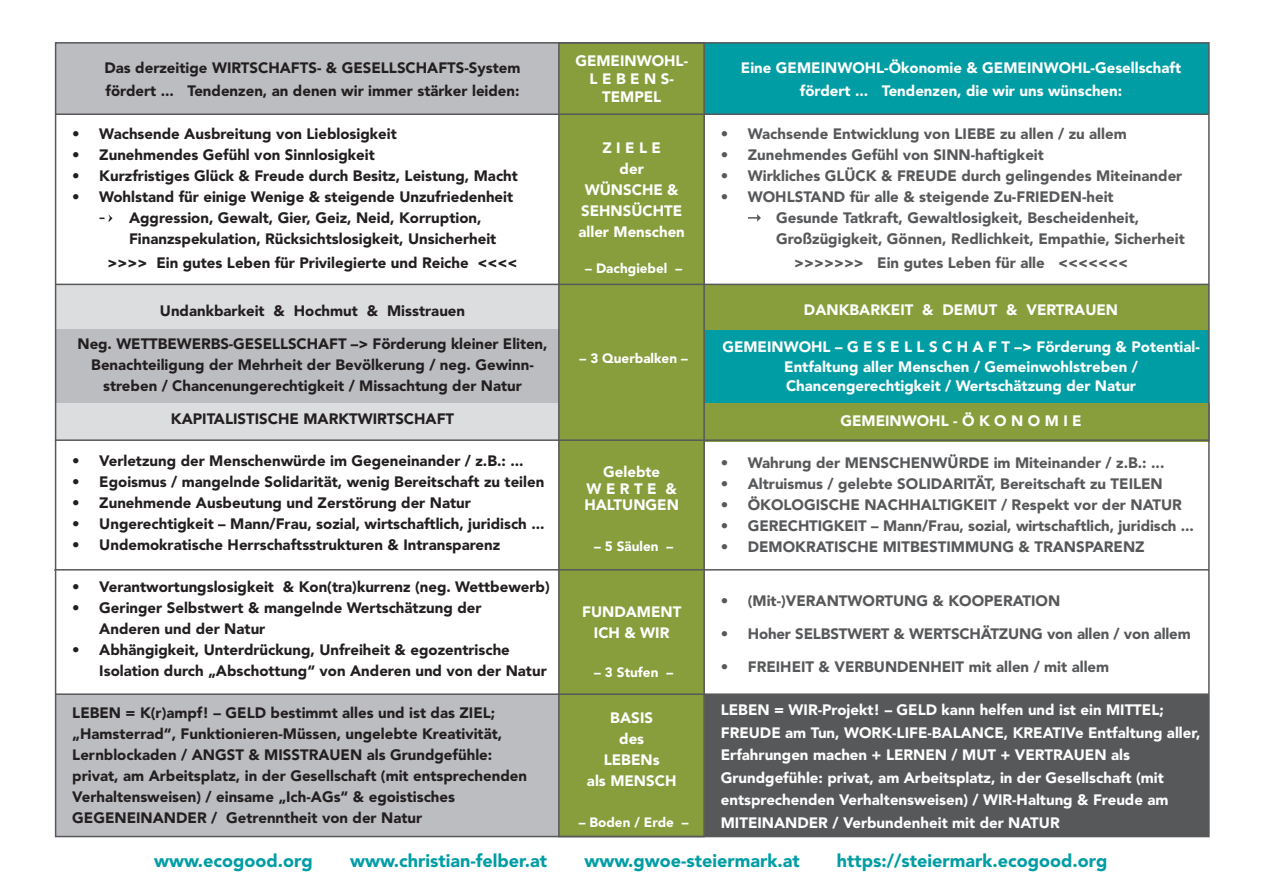
<style>
.page{position:relative;width:1263px;height:893px;background:#fff}
.page>*{position:absolute;margin:0;border:0;box-sizing:border-box;transform-origin:0 0}
.t1{font:900 18px "Avenir LT Std";color:#009da5}
.t2{font:900 15px/21px "Avenir LT Std";color:#231f20}
.t3{font:900 15px/21px "Avenir LT Std";color:#fff;text-align:center}
.t4{font:900 15px/21px "Avenir LT Std";color:#57585a}
.t5{font:900 13.5px "Avenir LT Std";color:#fff}
.s1{color:#fff}
</style>
<div class="page">
<div style="left:704px;top:694px;width:504px;height:143px;background:#57585a"></div>
<div style="left:704px;top:329px;width:504px;height:74px;background:#009da5"></div>
<div style="left:55px;top:43px;width:504px;height:72px;background:#bcbdc0"></div>
<div style="left:55px;top:285px;width:504px;height:44px;background:#dcdddf"></div>
<div style="left:55px;top:403px;width:504px;height:37px;background:#dcdddf"></div>
<div style="left:55px;top:329px;width:504px;height:74px;background:#bcbdc0"></div>
<div style="left:56px;top:694px;width:502px;height:142px;background:#bcbdc0"></div>
<div style="left:704px;top:43px;width:504px;height:72px;background:#009da5"></div>
<div style="left:705px;top:284px;width:504px;height:45px;background:#889e3c"></div>
<div style="left:705px;top:403px;width:505px;height:38px;background:#889e3c"></div>
<div style="left:559px;top:43px;width:145px;height:794px;background:#889e3c"></div>
<hr style="left:55px;top:439px;width:1153px;height:2px;background:#57585a">
<hr style="left:55px;top:284px;width:1154px;height:1px;background:#57585a">
<hr style="left:54px;top:569px;width:1155px;height:2px;background:#57585a">
<hr style="left:55px;top:693px;width:1153px;height:2px;background:#57585a">
<hr style="left:55px;top:113px;width:1153px;height:2px;background:#57585a">
<div style="left:558px;top:42px;width:147px;height:795px;border:2px solid #57585a"></div>
<svg style="left:748px;top:214px;width:13px;height:8px"></svg>
<svg style="left:100px;top:215px;width:12px;height:7px"></svg>
<p class="t2" style="left:104px;top:57px;width:418px;line-height:22.5px">Das derzeitige WIRTSCHAFTS- &amp; GESELLSCHAFTS-System fördert ... Tendenzen, an denen wir immer stärker leiden:</p>
<p class="t2" style="left:72px;top:124px;width:326px">• Wachsende Ausbreitung von Lieblosigkeit</p>
<p class="t2" style="left:72px;top:145px;width:304px">• Zunehmendes Gefühl von Sinnlosigkeit</p>
<p class="t2" style="left:72px;top:166px;width:447px">• Kurzfristiges Glück &amp; Freude durch Besitz, Leistung, Macht</p>
<p class="t2" style="left:72px;top:187px;width:442px">• Wohlstand für einige Wenige &amp; steigende Unzufriedenheit</p>
<p class="t2" style="left:129px;top:208px;width:369px;text-indent:-26px"><span class="s1">•</span> Aggression, Gewalt, Gier, Geiz, Neid, Korruption,<br>Finanzspekulation, Rücksichtslosigkeit, Unsicherheit</p>
<p class="t2" style="left:108px;top:253px;width:411px">&gt;&gt;&gt;&gt; Ein gutes Leben für Privilegierte und Reiche &lt;&lt;&lt;&lt;</p>
<p class="t2" style="left:160px;top:301px;width:307px">Undankbarkeit &amp; Hochmut &amp; Misstrauen</p>
<p class="t2" style="left:78px;top:334px;width:471px;text-align:center">Neg. WETTBEWERBS-GESELLSCHAFT –&gt; Förderung kleiner Eliten,<br>Benachteiligung der Mehrheit der Bevölkerung / neg. Gewinn&shy;streben / Chancenungerechtigkeit / Missachtung der Natur</p>
<p class="t2" style="left:171px;top:409px;width:285px">KAPITALISTISCHE MARKTWIRTSCHAFT</p>
<p class="t2" style="left:72px;top:451px;width:453px">• Verletzung der Menschenwürde im Gegeneinander / z.B.: ...</p>
<p class="t2" style="left:72px;top:472px;width:473px">• Egoismus / mangelnde Solidarität, wenig Bereitschaft zu teilen</p>
<p class="t2" style="left:72px;top:493px;width:400px">• Zunehmende Ausbeutung und Zerstörung der Natur</p>
<p class="t2" style="left:72px;top:514px;width:474px">• Ungerechtigkeit – Mann/Frau, sozial, wirtschaftlich, juridisch ...</p>
<p class="t2" style="left:72px;top:535px;width:430px">• Undemokratische Herrschaftsstrukturen &amp; Intransparenz</p>
<p class="t2" style="left:72px;top:577px;width:479px">• Verantwortungslosigkeit &amp; Kon(tra)kurrenz (neg. Wettbewerb)</p>
<p class="t2" style="left:99px;top:598px;width:384px;text-indent:-27px">• Geringer Selbstwert &amp; mangelnde Wertschätzung der<br>Anderen und der Natur</p>
<p class="t2" style="left:99px;top:640px;width:449px;text-indent:-27px">• Abhängigkeit, Unterdrückung, Unfreiheit &amp; egozentrische<br>Isolation durch „Abschottung“ von Anderen und von der Natur</p>
<p class="t2" style="left:72px;top:703px;width:456px">LEBEN = K(r)ampf! – GELD bestimmt alles und ist das ZIEL; „Hamsterrad“, Funktionieren-Müssen, ungelebte Kreativität, Lernblockaden / ANGST &amp; MISSTRAUEN als Grundgefühle: privat, am Arbeitsplatz, in der Gesellschaft (mit entsprechenden Verhaltensweisen) / einsame „Ich-AGs“ &amp; egoistisches GEGENEINANDER / Getrenntheit von der Natur</p>
<p class="t3" style="left:575px;top:52px;width:114px;line-height:18px">GEMEINWOHL-<br>L E B E N S-<br>TEMPEL</p>
<p class="t3" style="left:578px;top:138px;width:108px">Z I E L E<br>der<br>WÜNSCHE &amp;<br>SEHNSÜCHTE aller Menschen</p>
<p class="t5" style="left:585px;top:260px;width:98px">– Dachgiebel –</p>
<p class="t5" style="left:580px;top:350px;width:110px">– 3 Querbalken –</p>
<p class="t3" style="left:584px;top:464px;width:96px;line-height:16.5px">Gelebte<br>W E R T E &amp;<br>HALTUNGEN</p>
<p class="t5" style="left:594px;top:538px;width:81px">– 5 Säulen –</p>
<p class="t3" style="left:582px;top:601px;width:101px">FUNDAMENT<br>ICH &amp; WIR</p>
<p class="t5" style="left:594px;top:664px;width:80px">– 3 Stufen –</p>
<p class="t3" style="left:587px;top:708px;width:91px">BASIS<br>des<br>LEBENs<br>als MENSCH</p>
<p class="t5" style="left:579px;top:814px;width:111px">– Boden / Erde –</p>
<p class="t3" style="left:741px;top:57px;width:442px;line-height:22.5px">Eine GEMEINWOHL-Ökonomie &amp; GEMEINWOHL-Gesellschaft fördert ... Tendenzen, die wir uns wünschen:</p>
<p class="t4" style="left:721px;top:124px;width:407px">• Wachsende Entwicklung von LIEBE zu allen / zu allem</p>
<p class="t4" style="left:721px;top:145px;width:325px">• Zunehmendes Gefühl von SINN-haftigkeit</p>
<p class="t4" style="left:721px;top:166px;width:463px">• Wirkliches GLÜCK &amp; FREUDE durch gelingendes Miteinander</p>
<p class="t4" style="left:776px;top:187px;width:410px;text-indent:-55px">• WOHLSTAND für alle &amp; steigende Zu-FRIEDEN-heit<br>Gesunde Tatkraft, Gewaltlosigkeit, Bescheidenheit,<br>Großzügigkeit, Gönnen, Redlichkeit, Empathie, Sicherheit</p>
<p class="t4" style="left:794px;top:253px;width:336px">&gt;&gt;&gt;&gt;&gt;&gt;&gt; Ein gutes Leben für alle &lt;&lt;&lt;&lt;&lt;&lt;&lt;</p>
<p class="t3" style="left:804px;top:299px;width:316px">DANKBARKEIT &amp; DEMUT &amp; VERTRAUEN</p>
<p class="t3" style="left:722px;top:337px;width:479px;line-height:19.5px">GEMEINWOHL – G E S E L L S C H A F T –&gt; Förderung &amp; Potential-<br>Entfaltung aller Menschen / Gemeinwohlstreben /<br>Chancengerechtigkeit / Wertschätzung der Natur</p>
<p class="t3" style="left:840px;top:410px;width:243px">GEMEINWOHL - Ö K O N O M I E</p>
<p class="t4" style="left:721px;top:452px;width:445px">• Wahrung der MENSCHENWÜRDE im Miteinander / z.B.: ...</p>
<p class="t4" style="left:721px;top:473px;width:443px">• Altruismus / gelebte SOLIDARITÄT, Bereitschaft zu TEILEN</p>
<p class="t4" style="left:721px;top:494px;width:463px">• ÖKOLOGISCHE NACHHALTIGKEIT / Respekt vor der NATUR</p>
<p class="t4" style="left:721px;top:515px;width:475px">• GERECHTIGKEIT – Mann/Frau, sozial, wirtschaftlich, juridisch ...</p>
<p class="t4" style="left:721px;top:536px;width:425px">• DEMOKRATISCHE MITBESTIMMUNG &amp; TRANSPARENZ</p>
<p class="t4" style="left:721px;top:590px;width:341px">• (Mit-)VERANTWORTUNG &amp; KOOPERATION</p>
<p class="t4" style="left:721px;top:623px;width:471px">• Hoher SELBSTWERT &amp; WERTSCHÄTZUNG von allen / von allem</p>
<p class="t4" style="left:721px;top:656px;width:390px">• FREIHEIT &amp; VERBUNDENHEIT mit allen / mit allem</p>
<p class="t3" style="left:721px;top:699px;width:481px;line-height:22.5px;text-align:left">LEBEN = WIR-Projekt! – GELD kann helfen und ist ein MITTEL; FREUDE am Tun, WORK-LIFE-BALANCE, KREATIVe Entfaltung aller, Erfahrungen machen + LERNEN / MUT + VERTRAUEN als Grundgefühle: privat, am Arbeitsplatz, in der Gesellschaft (mit entsprechenden Verhaltensweisen) / WIR-Haltung &amp; Freude am MITEINANDER / Verbundenheit mit der NATUR</p>
<p class="t1" style="left:154px;top:850px;width:160px">www.ecogood.org</p>
<p class="t1" style="left:350px;top:850px;width:198px">www.christian-felber.at</p>
<p class="t1" style="left:584px;top:850px;width:217px">www.gwoe-steiermark.at</p>
<p class="t1" style="left:837px;top:850px;width:272px">https://steiermark.ecogood.org</p>
</div>
